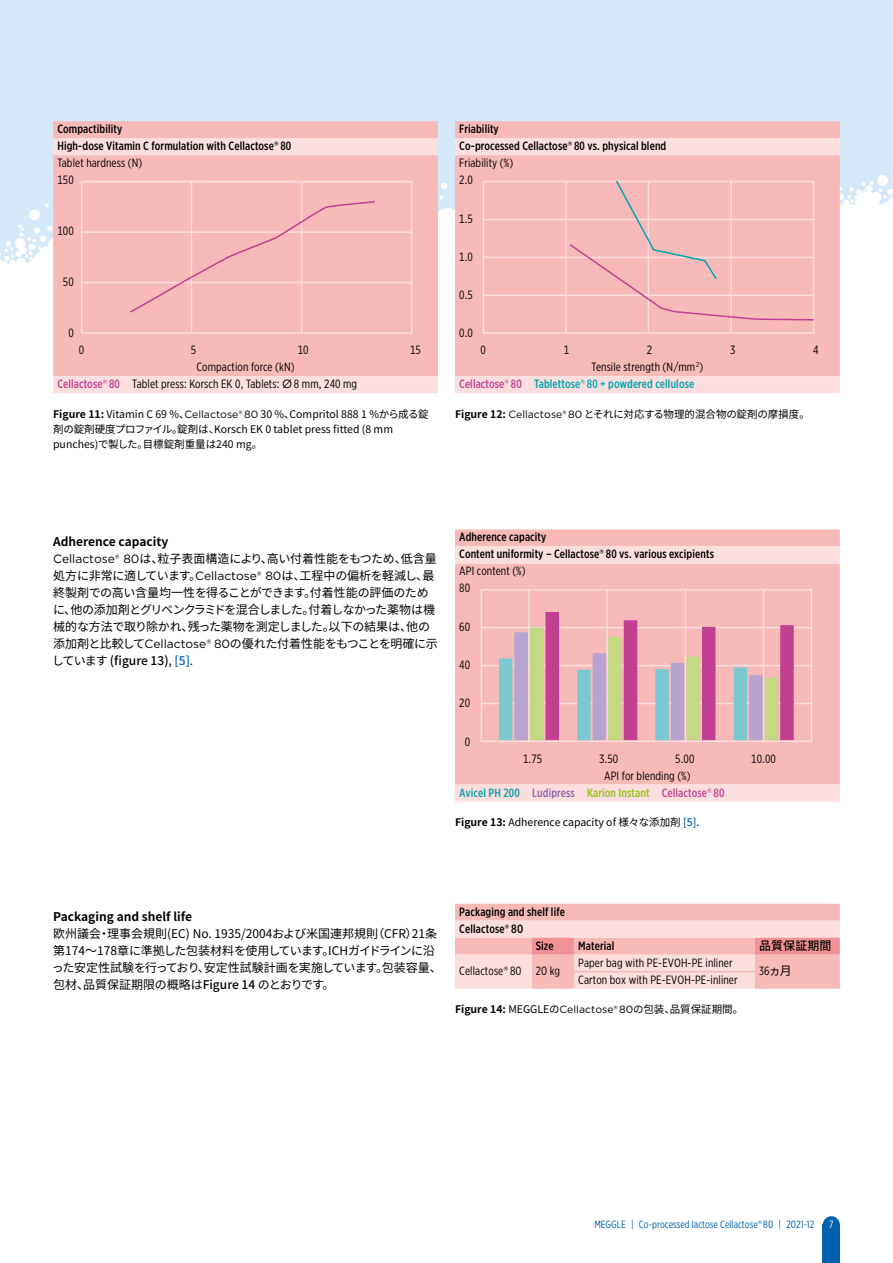
<style>
.page{position:relative;width:893px;height:1263px;background:#fff}
.page>*{position:absolute;margin:0;border:0;box-sizing:border-box;transform-origin:0 0}
.t1{font:12px/17px "Noto Sans CJ Kjp";letter-spacing:-.015em;color:#000}
.t2{font:500 12px/17px "Gotham X Narrow";letter-spacing:.01em;color:#000}
.t3{font:12px/17px "Gotham X Narrow";letter-spacing:.01em;color:#000}
.t4{font:500 12px/17.1px "Gotham X Narrow";letter-spacing:.01em;color:#00a3af}
.t5{font:700 12px "Noto Sans CJ Kjp";color:#000}
.t6{font:500 12px "Noto Sans CJ Ksc";letter-spacing:.01em;color:#000}
.t7{font:10.5px/15px "Noto Sans CJ Kjp";color:#000}
.t8{font:10.5px "Gotham X Narrow";color:#0061ad}
.t9{font:10.5px "Gotham X Narrow";color:#fff}
.s1{font-family:"Gotham"}
.s2{font-weight:400}
.s3{font-weight:500;color:#c14091}
.s4{font-family:"Gotham";font-weight:500;color:#c14091}
.s5{font-weight:400;color:#000}
.s6{color:#c14091}
.s7{font-family:"Gotham";color:#c14091}
.s8{font-weight:700}
.s9{font-weight:500}
.s10{font-weight:500;color:#0061ad}
.s11{font-weight:500;color:#00a3af}
.s12{font-weight:500;color:#8967aa}
.s13{font-weight:500;color:#94c11c}
.s14{font-family:"Noto Sans CJ Ksc"}
</style>
<div class="page">
<div style="left:0;top:0;width:893px;height:455px;background:#d4e8f9"></div>
<svg style="left:0;top:169px;width:893px;height:286px;fill:#fff"></svg>
<div style="left:823px;top:1225px;width:17px;height:38px;background:#0061ad"></div>
<div style="left:823px;top:1216px;width:17px;height:17px;background:#0061ad;border-radius:50%"></div>
<div style="left:53px;top:121px;width:385px;height:17px;background:#f7bab9"></div>
<svg style="left:53px;top:138px;width:385px;height:255px;fill:#f7bab9"></svg>
<div style="left:81px;top:181px;width:331px;height:153px;border:2px solid #fbdedd"></div>
<hr style="left:191px;top:181px;width:1px;height:152px;background:#fbdedd">
<hr style="left:301px;top:181px;width:1px;height:152px;background:#fbdedd">
<hr style="left:82px;top:181px;width:330px;height:2px;background:#fbdedd">
<hr style="left:82px;top:231px;width:330px;height:2px;background:#fbdedd">
<hr style="left:82px;top:282px;width:330px;height:1px;background:#fbdedd">
<svg style="left:129px;top:200px;width:247px;height:114px"></svg>
<div style="left:455px;top:121px;width:385px;height:17px;background:#f7bab9"></div>
<svg style="left:455px;top:138px;width:385px;height:255px;fill:#f7bab9"></svg>
<div style="left:483px;top:181px;width:331px;height:153px;border:2px solid #fbdedd"></div>
<hr style="left:648px;top:182px;width:1px;height:151px;background:#fbdedd">
<hr style="left:565px;top:182px;width:2px;height:151px;background:#fbdedd">
<hr style="left:730px;top:182px;width:2px;height:151px;background:#fbdedd">
<hr style="left:483px;top:219px;width:331px;height:1px;background:#fbdedd">
<hr style="left:483px;top:257px;width:331px;height:1px;background:#fbdedd">
<hr style="left:483px;top:294px;width:331px;height:2px;background:#fbdedd">
<svg style="left:568px;top:180px;width:247px;height:141px"></svg>
<div style="left:455px;top:529px;width:385px;height:17px;background:#f7bab9"></div>
<svg style="left:455px;top:546px;width:385px;height:255px;fill:#f7bab9"></svg>
<div style="left:480px;top:589px;width:332px;height:153px;border:2px solid #fbdedd"></div>
<hr style="left:606px;top:590px;width:2px;height:151px;background:#fbdedd">
<hr style="left:528px;top:590px;width:2px;height:151px;background:#fbdedd">
<hr style="left:685px;top:590px;width:1px;height:151px;background:#fbdedd">
<hr style="left:763px;top:590px;width:1px;height:151px;background:#fbdedd">
<hr style="left:481px;top:665px;width:331px;height:1px;background:#fbdedd">
<hr style="left:481px;top:627px;width:331px;height:1px;background:#fbdedd">
<hr style="left:481px;top:703px;width:331px;height:1px;background:#fbdedd">
<div style="left:499px;top:658px;width:13px;height:82px;background:#7ac9d0"></div>
<div style="left:514px;top:632px;width:14px;height:108px;background:#b6a3cf"></div>
<div style="left:530px;top:628px;width:13px;height:112px;background:#c4d983"></div>
<div style="left:545px;top:612px;width:14px;height:128px;background:#c14091"></div>
<div style="left:577px;top:670px;width:14px;height:70px;background:#7ac9d0"></div>
<div style="left:593px;top:653px;width:13px;height:87px;background:#b6a3cf"></div>
<div style="left:608px;top:637px;width:14px;height:103px;background:#c4d983"></div>
<div style="left:624px;top:620px;width:13px;height:120px;background:#c14091"></div>
<div style="left:655px;top:669px;width:14px;height:71px;background:#7ac9d0"></div>
<div style="left:671px;top:663px;width:13px;height:77px;background:#b6a3cf"></div>
<div style="left:686px;top:657px;width:14px;height:83px;background:#c4d983"></div>
<div style="left:702px;top:627px;width:13px;height:113px;background:#c14091"></div>
<div style="left:734px;top:667px;width:13px;height:73px;background:#7ac9d0"></div>
<div style="left:749px;top:675px;width:14px;height:65px;background:#b6a3cf"></div>
<div style="left:765px;top:678px;width:13px;height:62px;background:#c4d983"></div>
<div style="left:780px;top:625px;width:14px;height:115px;background:#c14091"></div>
<svg style="left:455px;top:904px;width:385px;height:85px"></svg>
<hr style="left:574px;top:971px;width:181px;height:1px;background:#f7bab9">
<p class="t2" style="left:57px;top:120px;width:235px">Compactibility<br>High-dose Vitamin C formulation with Cellactose<span class="s1">®</span> 80<br><span class="s2">Tablet hardness (N)<br>150</span></p>
<p class="t3" style="left:57px;top:222px;width:18px">100</p>
<p class="t3" style="left:63px;top:273px;width:12px">50</p>
<p class="t3" style="left:68px;top:324px;width:7px">0</p>
<p class="t3" style="left:79px;top:341px;width:7px">0</p>
<p class="t3" style="left:191px;top:341px;width:7px">5</p>
<p class="t3" style="left:298px;top:341px;width:12px">10</p>
<p class="t3" style="left:410px;top:341px;width:12px">15</p>
<p class="t3" style="left:57px;top:358px;width:301px;text-indent:139px">Compaction force (kN)<br><span class="s3">Cellactose</span><span class="s4">®</span> <span class="s3">80</span> Tablet press: Korsch EK 0, Tablets: <span class="s1">Ø</span> 8 mm, 240 mg</p>
<p class="t2" style="left:459px;top:120px;width:209px">Friability<br>Co-processed Cellactose<span class="s1">®</span> 80 vs. physical blend<br><span class="s2">Friability (%)<br>2.0</span></p>
<p class="t3" style="left:459px;top:210px;width:15px">1.5</p>
<p class="t3" style="left:459px;top:248px;width:15px">1.0</p>
<p class="t3" style="left:459px;top:286px;width:15px">0.5</p>
<p class="t3" style="left:459px;top:324px;width:15px">0.0</p>
<p class="t3" style="left:480px;top:341px;width:7px">0</p>
<p class="t3" style="left:564px;top:341px;width:7px">1</p>
<p class="t3" style="left:647px;top:341px;width:7px">2</p>
<p class="t3" style="left:730px;top:341px;width:7px">3</p>
<p class="t3" style="left:813px;top:341px;width:7px">4</p>
<p class="t4" style="left:459px;top:358px;width:246px;text-indent:132px"><span class="s5">Tensile strength (N/mm</span> <sup>2</sup><span class="s5">)<br></span><span class="s6">Cellactose</span><span class="s7">®</span> <span class="s6">80</span> Tablettose<span class="s1">®</span> 80 + powdered cellulose</p>
<p class="t7" style="left:53px;top:407px;width:377px"><span class="s8">Figure 11:</span> Vitamin C 69 %、<span class="s1">Cellactose® 80</span> 30 %、Compritol 888 1 %から成る錠剤の錠剤硬度プロファイル。錠剤は、Korsch EK 0 tablet press fitted (8 mm punches)で製した。目標錠剤重量は240 mg。</p>
<p class="t7" style="left:455px;top:407px;width:356px"><span class="s8">Figure 12:</span> <span class="s1">Cellactose® 80</span> とそれに対応する物理的混合物の錠剤の摩損度。</p>
<p class="t1" style="left:52px;top:534px;width:387px"><span class="s8">Adherence capacity<br></span><span class="s1">Cellactose® 80</span>は、粒子表面構造により、高い付着性能をもつため、低含量処方に非常に適しています。<span class="s1">Cellactose® 80</span>は、工程中の偏析を軽減し、最終製剤での高い含量均一性を得ることができます。付着性能の評価のために、他の添加剤とグリベンクラミドを混合しました。付着しなかった薬物は機械的な方法で取り除かれ、残った薬物を測定しました。以下の結果は、他の添加剤と比較して<span class="s1">Cellactose® 80</span>の優れた付着性能をもつことを明確に示しています <span class="s9">(figure 13)</span>, <span class="s10">[5]</span>.</p>
<p class="t2" style="left:459px;top:529px;width:256px">Adherence capacity<br>Content uniformity – Cellactose<span class="s1">®</span> 80 vs. various excipients<br><span class="s2">API content (%)<br>80</span></p>
<p class="t3" style="left:459px;top:618px;width:12px">60</p>
<p class="t3" style="left:459px;top:656px;width:12px">40</p>
<p class="t3" style="left:459px;top:694px;width:12px">20</p>
<p class="t3" style="left:465px;top:733px;width:7px">0</p>
<p class="t3" style="left:523px;top:750px;width:21px">1.75</p>
<p class="t3" style="left:599px;top:750px;width:21px">3.50</p>
<p class="t3" style="left:675px;top:750px;width:21px">5.00</p>
<p class="t3" style="left:751px;top:750px;width:26px">10.00</p>
<p class="t3" style="left:459px;top:767px;width:267px;text-indent:145px">API for blending (%)<br><span class="s11">Avicel PH 200</span> <span class="s12">Ludipress</span> <span class="s13">Karion Instant</span> <span class="s3">Cellactose</span><span class="s4">®</span> <span class="s3">80</span></p>
<p class="t7" style="left:455px;top:815px;width:246px"><span class="s8">Figure 13:</span> Adherence capacity of 様々な添加剤 <span class="s10">[5]</span>.</p>
<p class="t5" style="left:53px;top:909px;width:141px">Packaging and shelf life</p>
<p class="t1" style="left:52px;top:925px;width:391px">欧州議会・理事会規則(EC) No. 1935/2004および米国連邦規則（CFR）21条第174～178章に準拠した包装材料を使用しています。ICHガイドラインに沿った安定性試験を行っており、安定性試験計画を実施しています。包装容量、包材、品質保証期限の概略は<span class="s9">Figure 14</span> のとおりです。</p>
<p class="t2" style="left:459px;top:903px;width:107px">Packaging and shelf life</p>
<p class="t2" style="left:459px;top:920px;width:66px">Cellactose<span class="s1">®</span> 80</p>
<p class="t2" style="left:536px;top:937px;width:20px">Size</p>
<p class="t2" style="left:578px;top:937px;width:38px">Material</p>
<p class="t6" style="left:759px;top:939px;width:74px">品質保証期間</p>
<p class="t3" style="left:459px;top:962px;width:102px">Cellactose<span class="s1">®</span> 80 20 kg</p>
<p class="t3" style="left:578px;top:954px;width:156px">Paper bag with PE-EVOH-PE inliner</p>
<p class="t3" style="left:759px;top:962px;width:34px">36<span class="s14">ヵ月</span></p>
<p class="t3" style="left:578px;top:971px;width:161px">Carton box with PE-EVOH-PE-inliner</p>
<p class="t7" style="left:455px;top:1002px;width:290px"><span class="s8">Figure 14:</span> MEGGLEの<span class="s1">Cellactose® 80</span>の包装、品質保証期間。</p>
<p class="t8" style="left:594px;top:1218px;width:221px">MEGGLE | Co-processed lactose Cellactose<span class="s1">®</span> 80 | 2021-12</p>
<p class="t9" style="left:829px;top:1218px;width:6px">7</p>
</div>
